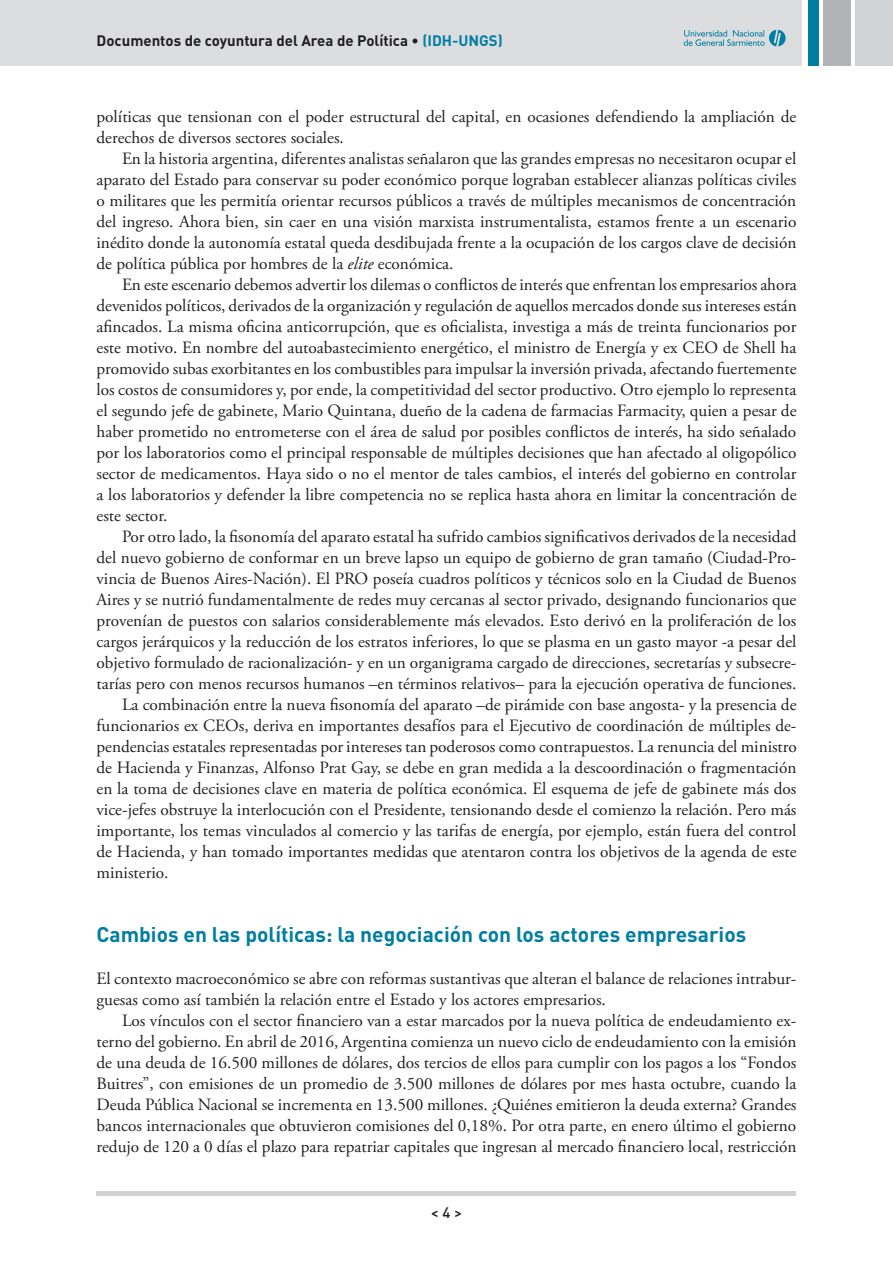
<style>
.page{position:relative;width:893px;height:1263px;background:#fff}
.page>*{position:absolute;margin:0;border:0;box-sizing:border-box;transform-origin:0 0}
.t1{font:700 21px "DIN Pro";color:#007ea2}
.t2{font:17.25px/21px "Adobe Garamond Pro";color:#231f20;text-align:justify}
.t3{font:700 15px "DIN Pro";color:#231f20}
.t4{font:500 15px "DIN Pro";color:#231f20}
.s1{color:#007ea2}
.s2{font-style:italic}
</style>
<div class="page">
<div style="left:0;top:0;width:802px;height:66px;background:#dcdddf"></div>
<div style="left:855px;top:0;width:38px;height:66px;background:#d1d2d4"></div>
<svg style="left:684px;top:30px;width:102px;height:16px"></svg>
<div style="left:808px;top:0;width:10px;height:66px;background:#007ea2"></div>
<div style="left:823px;top:0;width:27px;height:66px;background:#b2b3b7"></div>
<div style="left:97px;top:1191px;width:699px;height:5px;background:#d1d2d4"></div>
<p class="t3" style="left:97px;top:31px;width:408px">Documentos de coyuntura del Area de Política • <span class="s1">(IDH-UNGS)</span></p>
<p class="t2" style="left:97px;top:107px;width:701px">políticas que tensionan con el poder estructural del capital, en ocasiones defendiendo la ampliación de derechos de diversos sectores sociales.</p>
<p class="t2" style="left:97px;top:149px;width:701px;text-indent:25px">En la historia argentina, diferentes analistas señalaron que las grandes empresas no necesitaron ocupar el aparato del Estado para conservar su poder económico porque lograban establecer alianzas políticas civiles o militares que les permitía orientar recursos públicos a través de múltiples mecanismos de concentración del ingreso. Ahora bien, sin caer en una visión marxista instrumentalista, estamos frente a un escenario inédito donde la autonomía estatal queda desdibujada frente a la ocupación de los cargos clave de decisión de política pública por hombres de la <span class="s2">elite</span> económica.</p>
<p class="t2" style="left:97px;top:275px;width:702px;text-indent:25px">En este escenario debemos advertir los dilemas o conflictos de interés que enfrentan los empresarios ahora devenidos políticos, derivados de la organización y regulación de aquellos mercados donde sus intereses están afincados. La misma oficina anticorrupción, que es oficialista, investiga a más de treinta funcionarios por este motivo. En nombre del autoabastecimiento energético, el ministro de Energía y ex CEO de Shell ha promovido subas exorbitantes en los combustibles para impulsar la inversión privada, afectando fuertemente los costos de consumidores y, por ende, la competitividad del sector productivo. Otro ejemplo lo representa el segundo jefe de gabinete, Mario Quintana, dueño de la cadena de farmacias Farmacity, quien a pesar de haber prometido no entrometerse con el área de salud por posibles conflictos de interés, ha sido señalado por los laboratorios como el principal responsable de múltiples decisiones que han afectado al oligopólico sector de medicamentos. Haya sido o no el mentor de tales cambios, el interés del gobierno en controlar a los laboratorios y defender la libre competencia no se replica hasta ahora en limitar la concentración de este sector.</p>
<p class="t2" style="left:122px;top:527px;width:676px">Por otro lado, la fisonomía del aparato estatal ha sufrido cambios significativos derivados de la necesidad</p>
<p class="t2" style="left:97px;top:547px;width:701px">del nuevo gobierno de conformar en un breve lapso un equipo de gobierno de gran tamaño (Ciudad-Pro-</p>
<p class="t2" style="left:97px;top:568px;width:701px">vincia de Buenos Aires-Nación). El PRO poseía cuadros políticos y técnicos solo en la Ciudad de Buenos</p>
<p class="t2" style="left:97px;top:589px;width:701px">Aires y se nutrió fundamentalmente de redes muy cercanas al sector privado, designando funcionarios que</p>
<p class="t2" style="left:97px;top:610px;width:701px">provenían de puestos con salarios considerablemente más elevados. Esto derivó en la proliferación de los</p>
<p class="t2" style="left:97px;top:631px;width:701px">cargos jerárquicos y la reducción de los estratos inferiores, lo que se plasma en un gasto mayor -a pesar del</p>
<p class="t2" style="left:97px;top:652px;width:701px">objetivo formulado de racionalización- y en un organigrama cargado de direcciones, secretarías y subsecre-</p>
<p class="t2" style="left:97px;top:673px;width:701px">tarías pero con menos recursos humanos –en términos relativos– para la ejecución operativa de funciones.</p>
<p class="t2" style="left:122px;top:694px;width:676px">La combinación entre la nueva fisonomía del aparato –de pirámide con base angosta- y la presencia de</p>
<p class="t2" style="left:97px;top:715px;width:701px">funcionarios ex CEOs, deriva en importantes desafíos para el Ejecutivo de coordinación de múltiples de-</p>
<p class="t2" style="left:97px;top:736px;width:702px">pendencias estatales representadas por intereses tan poderosos como contrapuestos. La renuncia del ministro</p>
<p class="t2" style="left:97px;top:757px;width:701px">de Hacienda y Finanzas, Alfonso Prat Gay, se debe en gran medida a la descoordinación o fragmentación</p>
<p class="t2" style="left:97px;top:778px;width:701px">en la toma de decisiones clave en materia de política económica. El esquema de jefe de gabinete más dos</p>
<p class="t2" style="left:97px;top:799px;width:701px">vice-jefes obstruye la interlocución con el Presidente, tensionando desde el comienzo la relación. Pero más</p>
<p class="t2" style="left:97px;top:820px;width:701px">importante, los temas vinculados al comercio y las tarifas de energía, por ejemplo, están fuera del control</p>
<p class="t2" style="left:97px;top:841px;width:701px">de Hacienda, y han tomado importantes medidas que atentaron contra los objetivos de la agenda de este</p>
<p class="t2" style="left:97px;top:862px;width:73px">ministerio.</p>
<p class="t1" style="left:97px;top:920px;width:651px">Cambios en las políticas: la negociación con los actores empresarios</p>
<p class="t2" style="left:97px;top:968px;width:701px">El contexto macroeconómico se abre con reformas sustantivas que alteran el balance de relaciones intrabur&shy;guesas como así también la relación entre el Estado y los actores empresarios.</p>
<p class="t2" style="left:97px;top:1010px;width:701px;text-indent:25px">Los vínculos con el sector financiero van a estar marcados por la nueva política de endeudamiento ex&shy;terno del gobierno. En abril de 2016, Argentina comienza un nuevo ciclo de endeudamiento con la emisión de una deuda de 16.500 millones de dólares, dos tercios de ellos para cumplir con los pagos a los “Fondos Buitres”, con emisiones de un promedio de 3.500 millones de dólares por mes hasta octubre, cuando la Deuda Pública Nacional se incrementa en 13.500 millones. ¿Quiénes emitieron la deuda externa? Grandes bancos internacionales que obtuvieron comisiones del 0,18%. Por otra parte, en enero último el gobierno redujo de 120 a 0 días el plazo para repatriar capitales que ingresan al mercado financiero local, restricción</p>
<p class="t4" style="left:431px;top:1202px;width:33px">&lt; 4 &gt;</p>
</div>
